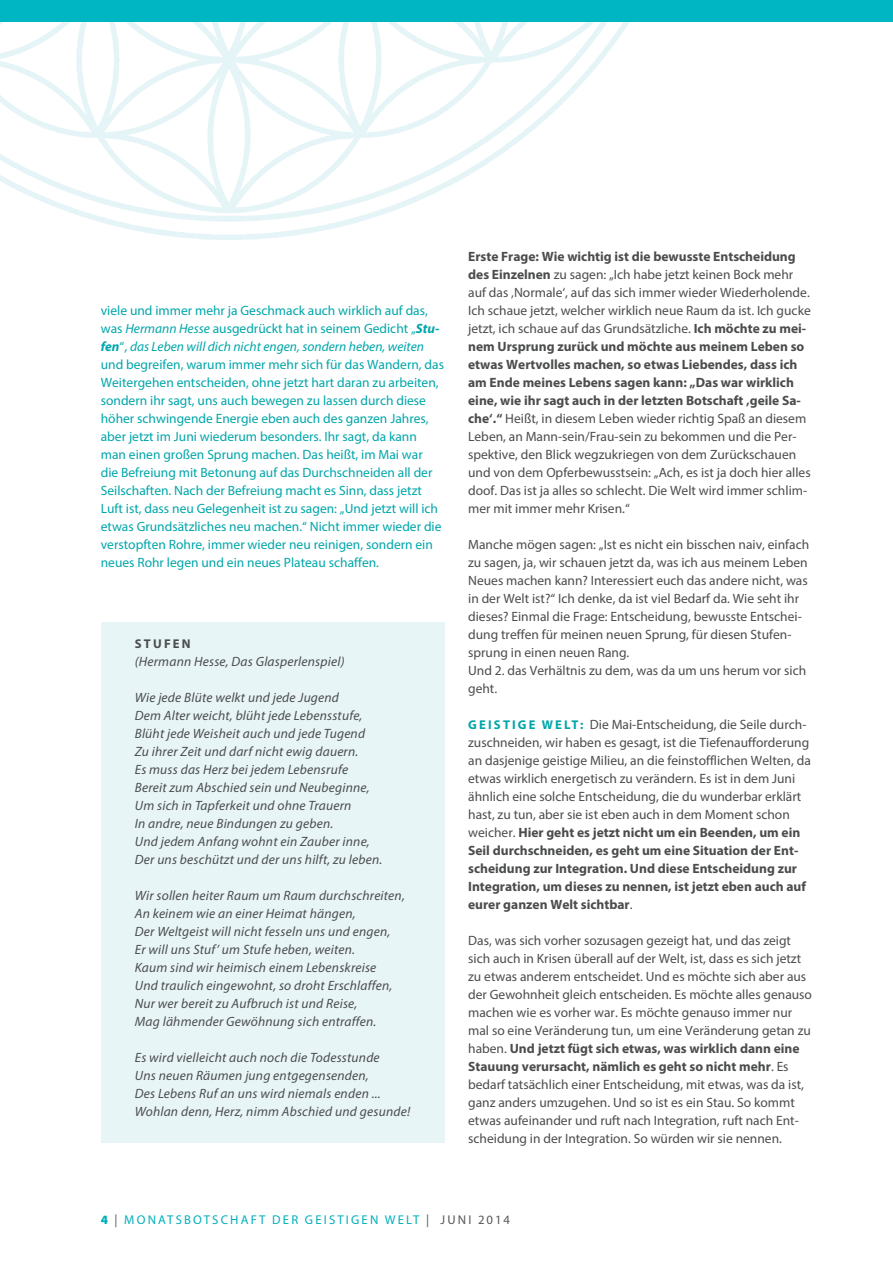
<style>
.page{position:relative;width:893px;height:1263px;background:#fff}
.page>*{position:absolute;margin:0;border:0;box-sizing:border-box;transform-origin:0 0}
.t1{font:13.5px/18px "Myriad Pro";color:#4b4c4d}
.t2{font:italic 13.5px/18px "Myriad Pro";letter-spacing:.015em;color:#4b4c4d}
.t3{font:13.5px/18px "Myriad Pro";color:#00a6aa}
.t4{font:12.75px "Myriad Pro";letter-spacing:.17em;color:#00b0bc}
.t5{font:700 12.75px "Myriad Pro";letter-spacing:.17em;color:#4b4c4d}
.s1{font-style:italic}
.s2{font-weight:700;font-style:italic}
.s3{font-weight:700}
.s4{font-weight:700;font-size:12.75px;color:#00a6aa}
.s5{font-weight:900}
.s6{color:#57585a}
</style>
<div class="page">
<div style="left:102px;top:622px;width:343px;height:520px;background:#e8f5f7"></div>
<img style="left:0;top:21px;width:708px;height:218px">
<div style="left:0;top:0;width:893px;height:21px;background:#00b6c2"></div>
<p class="t3" style="left:101px;top:301px;width:345px">viele und immer mehr ja Geschmack auch wirklich auf das, was <span class="s1">Hermann Hesse</span> ausgedrückt hat in seinem Gedicht „<span class="s2">Stu&shy;fen</span>“, <span class="s1">das Leben will dich nicht engen, sondern heben, weiten </span>und begreifen, warum immer mehr sich für das Wandern, das Weitergehen entscheiden, ohne jetzt hart daran zu arbeiten, sondern ihr sagt, uns auch bewegen zu lassen durch diese höher schwingende Energie eben auch des ganzen Jahres, aber jetzt im Juni wiederum besonders. Ihr sagt, da kann man einen großen Sprung machen. Das heißt, im Mai war<br>die Befreiung mit Betonung auf das Durchschneiden all der Seilschaften. Nach der Befreiung macht es Sinn, dass jetzt Luft ist, dass neu Gelegenheit ist zu sagen: „Und jetzt will ich etwas Grundsätzliches neu machen.“ Nicht immer wieder die verstopften Rohre, immer wieder neu reinigen, sondern ein neues Rohr legen und ein neues Plateau schaffen.</p>
<p class="t5" style="left:135px;top:635px;width:57px">STUFEN</p>
<p class="t2" style="left:135px;top:652px;width:211px">(Hermann Hesse, Das Glasperlenspiel)</p>
<p class="t2" style="left:135px;top:688px;width:249px">Wie jede Blüte welkt und jede Jugend<br>Dem Alter weicht, blüht jede Lebensstufe, Blüht jede Weisheit auch und jede Tugend Zu ihrer Zeit und darf nicht ewig dauern.<br>Es muss das Herz bei jedem Lebensrufe Bereit zum Abschied sein und Neubeginne, Um sich in Tapferkeit und ohne Trauern<br>In andre, neue Bindungen zu geben.<br>Und jedem Anfang wohnt ein Zauber inne, Der uns beschützt und der uns hilft, zu leben.</p>
<p class="t2" style="left:135px;top:886px;width:272px">Wir sollen heiter Raum um Raum durchschreiten, An keinem wie an einer Heimat hängen,<br>Der Weltgeist will nicht fesseln uns und engen,<br>Er will uns Stuf’ um Stufe heben, weiten.<br>Kaum sind wir heimisch einem Lebenskreise<br>Und traulich eingewohnt, so droht Erschlaffen, Nur wer bereit zu Aufbruch ist und Reise,<br>Mag lähmender Gewöhnung sich entraffen.</p>
<p class="t2" style="left:135px;top:1048px;width:277px">Es wird vielleicht auch noch die Todesstunde<br>Uns neuen Räumen jung entgegensenden,<br>Des Lebens Ruf an uns wird niemals enden ...<br>Wohlan denn, Herz, nimm Abschied und gesunde!</p>
<p class="t1" style="left:468px;top:247px;width:344px"><span class="s3">Erste Frage: Wie wichtig ist die bewusste Entscheidung des Einzelnen</span> zu sagen: „Ich habe jetzt keinen Bock mehr auf das ‚Normale‘, auf das sich immer wieder Wiederholende.<br>Ich schaue jetzt, welcher wirklich neue Raum da ist. Ich gucke jetzt, ich schaue auf das Grundsätzliche. <span class="s3">Ich möchte zu mei&shy;nem Ursprung zurück und möchte aus meinem Leben so etwas Wertvolles machen, so etwas Liebendes, dass ich am Ende meines Lebens sagen kann: „Das war wirklich eine, wie ihr sagt auch in der letzten Botschaft ‚geile Sa&shy;che‘.“</span> Heißt, in diesem Leben wieder richtig Spaß an diesem Leben, an Mann-sein/Frau-sein zu bekommen und die Per&shy;spektive, den Blick wegzukriegen von dem Zurückschauen und von dem Opferbewusstsein: „Ach, es ist ja doch hier alles doof. Das ist ja alles so schlecht. Die Welt wird immer schlim&shy;mer mit immer mehr Krisen.“</p>
<p class="t1" style="left:468px;top:535px;width:343px">Manche mögen sagen: „Ist es nicht ein bisschen naiv, einfach zu sagen, ja, wir schauen jetzt da, was ich aus meinem Leben Neues machen kann? Interessiert euch das andere nicht, was in der Welt ist?“ Ich denke, da ist viel Bedarf da. Wie seht ihr dieses? Einmal die Frage: Entscheidung, bewusste Entschei&shy;dung treffen für meinen neuen Sprung, für diesen Stufen&shy;sprung in einen neuen Rang.<br>Und 2. das Verhältnis zu dem, was da um uns herum vor sich geht.</p>
<p class="t1" style="left:468px;top:715px;width:344px"><span class="s4">G E I S T I G E W E LT:</span> Die Mai-Entscheidung, die Seile durch&shy;zuschneiden, wir haben es gesagt, ist die Tiefenaufforderung an dasjenige geistige Milieu, an die feinstofflichen Welten, da etwas wirklich energetisch zu verändern. Es ist in dem Juni ähnlich eine solche Entscheidung, die du wunderbar erklärt hast, zu tun, aber sie ist eben auch in dem Moment schon weicher. <span class="s3">Hier geht es jetzt nicht um ein Beenden, um ein Seil durchschneiden, es geht um eine Situation der Ent&shy;scheidung zur Integration. Und diese Entscheidung zur Integration, um dieses zu nennen, ist jetzt eben auch auf eurer ganzen Welt sichtbar</span>.</p>
<p class="t1" style="left:468px;top:931px;width:345px">Das, was sich vorher sozusagen gezeigt hat, und das zeigt sich auch in Krisen überall auf der Welt, ist, dass es sich jetzt zu etwas anderem entscheidet. Und es möchte sich aber aus der Gewohnheit gleich entscheiden. Es möchte alles genauso machen wie es vorher war. Es möchte genauso immer nur mal so eine Veränderung tun, um eine Veränderung getan zu haben. <span class="s3">Und jetzt fügt sich etwas, was wirklich dann eine Stauung verursacht, nämlich es geht so nicht mehr</span>. Es bedarf tatsächlich einer Entscheidung, mit etwas, was da ist, ganz anders umzugehen. Und so ist es ein Stau. So kommt etwas aufeinander und ruft nach Integration, ruft nach Ent&shy;scheidung in der Integration. So würden wir sie nennen.</p>
<p class="t4" style="left:101px;top:1212px;width:411px"><span class="s5">4</span> <span class="s6">|</span> MONATSBOTSCHAFT DER GEISTIGEN WELT <span class="s6">| JUNI 2014</span></p>
</div>
